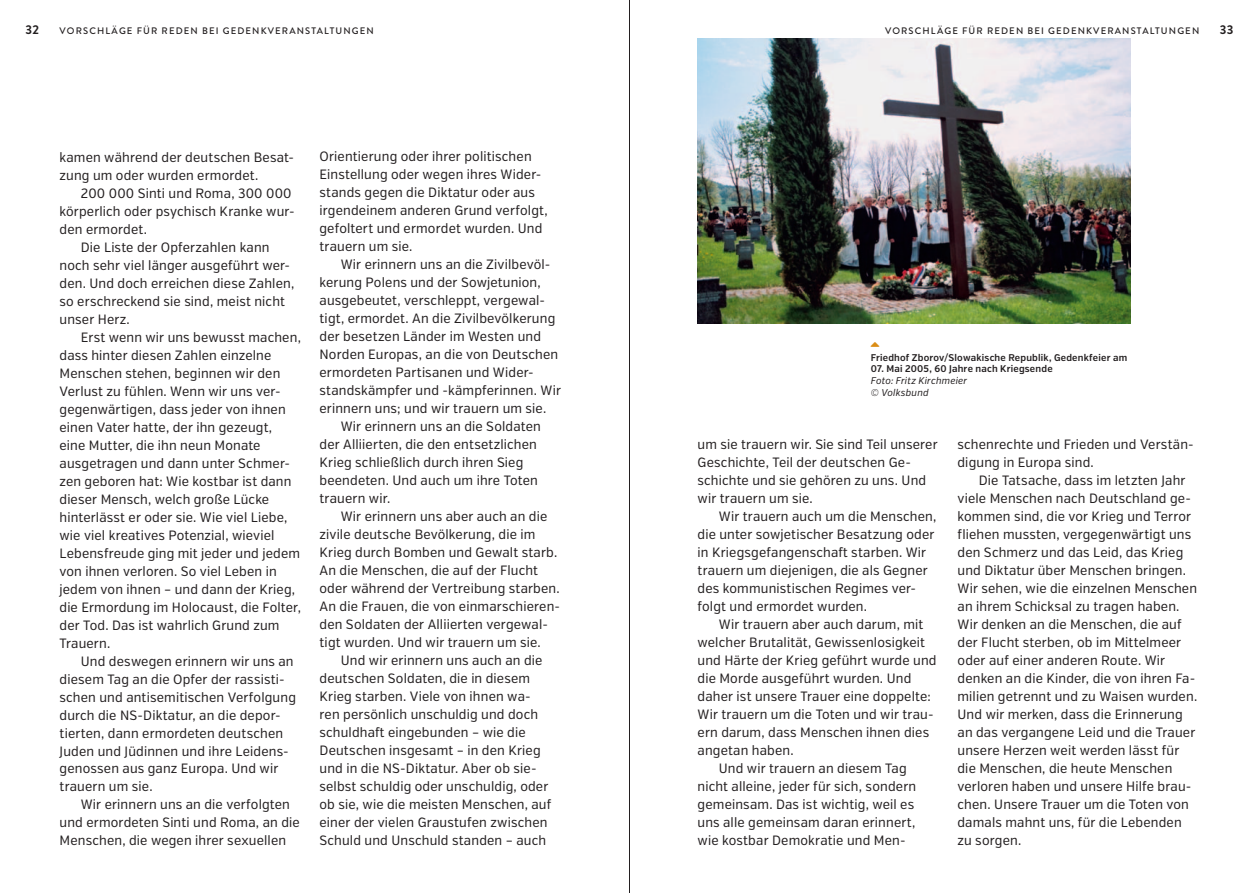
<style>
.page{position:relative;width:1259px;height:893px;background:#fff}
.page>*{position:absolute;margin:0;border:0;box-sizing:border-box;transform-origin:0 0}
.t1{font:13.5px/18px "Verb Cond";letter-spacing:.01em;color:#231f20}
.t2{font:700 12.75px "Brandon Grotesque";color:#231f20}
.t3{font:600 9.75px "Verb Cond";letter-spacing:.02em;color:#231f20}
.t4{font:italic 9.75px/11.7px "Verb Cond";letter-spacing:.025em;color:#231f20}
.t5{font:500 9.45px "Brandon Grotesque";letter-spacing:.12em;color:#231f20}
</style>
<div class="page">
<img style="left:697px;top:38px;width:433px;height:286px">
<hr style="left:629px;top:0;width:1px;height:893px;background:#231f20">
<p class="t2" style="left:26px;top:21px;width:15px">32</p>
<p class="t2" style="left:1219px;top:21px;width:15px">33</p>
<p class="t5" style="left:60px;top:25px;width:316px">VORSCHLÄGE FÜR REDEN BEI GEDENKVERANSTALTUNGEN</p>
<p class="t5" style="left:885px;top:25px;width:316px">VORSCHLÄGE FÜR REDEN BEI GEDENKVERANSTALTUNGEN</p>
<p class="t1" style="left:60px;top:148px;width:236px">kamen während der deutschen Besat&shy;zung um oder wurden ermordet.</p>
<p class="t1" style="left:81px;top:184px;width:212px">200 000 Sinti und Roma, 300 000</p>
<p class="t1" style="left:60px;top:202px;width:236px">körperlich oder psychisch Kranke wur-</p>
<p class="t1" style="left:60px;top:220px;width:89px">den ermordet.</p>
<p class="t1" style="left:81px;top:238px;width:190px">Die Liste der Opferzahlen kann</p>
<p class="t1" style="left:60px;top:256px;width:232px">noch sehr viel länger ausgeführt wer-</p>
<p class="t1" style="left:60px;top:274px;width:236px">den. Und doch erreichen diese Zahlen,</p>
<p class="t1" style="left:60px;top:292px;width:227px">so erschreckend sie sind, meist nicht</p>
<p class="t1" style="left:60px;top:310px;width:72px">unser Herz.</p>
<p class="t1" style="left:81px;top:328px;width:222px">Erst wenn wir uns bewusst machen,</p>
<p class="t1" style="left:60px;top:346px;width:213px">dass hinter diesen Zahlen einzelne</p>
<p class="t1" style="left:60px;top:364px;width:222px">Menschen stehen, beginnen wir den</p>
<p class="t1" style="left:60px;top:382px;width:223px">Verlust zu fühlen. Wenn wir uns ver-</p>
<p class="t1" style="left:60px;top:400px;width:228px">gegenwärtigen, dass jeder von ihnen</p>
<p class="t1" style="left:60px;top:418px;width:214px">einen Vater hatte, der ihn gezeugt,</p>
<p class="t1" style="left:60px;top:436px;width:202px">eine Mutter, die ihn neun Monate</p>
<p class="t1" style="left:60px;top:454px;width:232px">ausgetragen und dann unter Schmer-</p>
<p class="t1" style="left:60px;top:472px;width:233px">zen geboren hat: Wie kostbar ist dann</p>
<p class="t1" style="left:60px;top:490px;width:211px">dieser Mensch, welch große Lücke</p>
<p class="t1" style="left:60px;top:508px;width:229px">hinterlässt er oder sie. Wie viel Liebe,</p>
<p class="t1" style="left:60px;top:526px;width:216px">wie viel kreatives Potenzial, wieviel</p>
<p class="t1" style="left:60px;top:544px;width:242px">Lebensfreude ging mit jeder und jedem</p>
<p class="t1" style="left:60px;top:562px;width:219px">von ihnen verloren. So viel Leben in</p>
<p class="t1" style="left:60px;top:580px;width:237px">jedem von ihnen – und dann der Krieg,</p>
<p class="t1" style="left:60px;top:598px;width:243px">die Ermordung im Holocaust, die Folter,</p>
<p class="t1" style="left:60px;top:616px;width:221px">der Tod. Das ist wahrlich Grund zum</p>
<p class="t1" style="left:60px;top:634px;width:52px">Trauern.</p>
<p class="t1" style="left:81px;top:652px;width:214px">Und deswegen erinnern wir uns an</p>
<p class="t1" style="left:60px;top:670px;width:227px">diesem Tag an die Opfer der rassisti-</p>
<p class="t1" style="left:60px;top:688px;width:238px">schen und antisemitischen Verfolgung</p>
<p class="t1" style="left:60px;top:706px;width:223px">durch die NS-Diktatur, an die depor-</p>
<p class="t1" style="left:60px;top:724px;width:225px">tierten, dann ermordeten deutschen</p>
<p class="t1" style="left:60px;top:742px;width:231px">Juden und Jüdinnen und ihre Leidens-</p>
<p class="t1" style="left:60px;top:760px;width:220px">genossen aus ganz Europa. Und wir</p>
<p class="t1" style="left:60px;top:778px;width:95px">trauern um sie.</p>
<p class="t1" style="left:81px;top:796px;width:211px">Wir erinnern uns an die verfolgten</p>
<p class="t1" style="left:60px;top:814px;width:242px">und ermordeten Sinti und Roma, an die</p>
<p class="t1" style="left:60px;top:832px;width:228px">Menschen, die wegen ihrer sexuellen</p>
<p class="t1" style="left:319px;top:148px;width:230px">Orientierung oder ihrer politischen<br>Einstellung oder wegen ihres Wider&shy;stands gegen die Diktatur oder aus irgendeinem anderen Grund verfolgt, gefoltert und ermordet wurden. Und trauern um sie.</p>
<p class="t1" style="left:319px;top:256px;width:243px;text-indent:21px">Wir erinnern uns an die Zivilbevöl&shy;kerung Polens und der Sowjetunion, ausgebeutet, verschleppt, vergewal&shy;tigt, ermordet. An die Zivilbevölkerung der besetzen Länder im Westen und Norden Europas, an die von Deutschen ermordeten Partisanen und Wider&shy;standskämpfer und -kämpferinnen. Wir erinnern uns; und wir trauern um sie.</p>
<p class="t1" style="left:319px;top:418px;width:223px;text-indent:21px">Wir erinnern uns an die Soldaten der Alliierten, die den entsetzlichen<br>Krieg schließlich durch ihren Sieg beendeten. Und auch um ihre Toten trauern wir.</p>
<p class="t1" style="left:319px;top:508px;width:242px;text-indent:21px">Wir erinnern uns aber auch an die zivile deutsche Bevölkerung, die im Krieg durch Bomben und Gewalt starb.<br>An die Menschen, die auf der Flucht oder während der Vertreibung starben.<br>An die Frauen, die von einmarschieren&shy;den Soldaten der Alliierten vergewal&shy;tigt wurden. Und wir trauern um sie.</p>
<p class="t1" style="left:319px;top:652px;width:233px;text-indent:21px">Und wir erinnern uns auch an die deutschen Soldaten, die in diesem Krieg starben. Viele von ihnen wa&shy;ren persönlich unschuldig und doch schuldhaft eingebunden – wie die Deutschen insgesamt – in den Krieg und in die NS-Diktatur. Aber ob sie&shy;selbst schuldig oder unschuldig, oder ob sie, wie die meisten Menschen, auf einer der vielen Graustufen zwischen Schuld und Unschuld standen – auch</p>
<p class="t3" style="left:871px;top:351px;width:258px">Friedhof Zborov/Slowakische Republik, Gedenkfeier am</p>
<p class="t3" style="left:871px;top:363px;width:183px">07. Mai 2005, 60 Jahre nach Kriegsende</p>
<p class="t4" style="left:871px;top:375px;width:98px">Foto: Fritz Kirchmeier © Volksbund</p>
<p class="t1" style="left:697px;top:436px;width:242px">um sie trauern wir. Sie sind Teil unserer<br>Geschichte, Teil der deutschen Ge&shy;schichte und sie gehören zu uns. Und wir trauern um sie.</p>
<p class="t1" style="left:697px;top:508px;width:240px;text-indent:21px">Wir trauern auch um die Menschen, die unter sowjetischer Besatzung oder in Kriegsgefangenschaft starben. Wir trauern um diejenigen, die als Gegner des kommunistischen Regimes ver&shy;folgt und ermordet wurden.</p>
<p class="t1" style="left:719px;top:616px;width:206px">Wir trauern aber auch darum, mit</p>
<p class="t1" style="left:697px;top:634px;width:229px">welcher Brutalität, Gewissenlosigkeit</p>
<p class="t1" style="left:697px;top:652px;width:240px">und Härte der Krieg geführt wurde und</p>
<p class="t1" style="left:697px;top:670px;width:215px">die Morde ausgeführt wurden. Und</p>
<p class="t1" style="left:697px;top:688px;width:235px">daher ist unsere Trauer eine doppelte:</p>
<p class="t1" style="left:697px;top:706px;width:237px">Wir trauern um die Toten und wir trau-</p>
<p class="t1" style="left:697px;top:724px;width:233px">ern darum, dass Menschen ihnen dies</p>
<p class="t1" style="left:697px;top:742px;width:98px">angetan haben.</p>
<p class="t1" style="left:719px;top:760px;width:189px">Und wir trauern an diesem Tag</p>
<p class="t1" style="left:697px;top:778px;width:220px">nicht alleine, jeder für sich, sondern</p>
<p class="t1" style="left:697px;top:796px;width:218px">gemeinsam. Das ist wichtig, weil es</p>
<p class="t1" style="left:697px;top:814px;width:219px">uns alle gemeinsam daran erinnert,</p>
<p class="t1" style="left:697px;top:832px;width:210px">wie kostbar Demokratie und Men-</p>
<p class="t1" style="left:957px;top:436px;width:238px">schenrechte und Frieden und Verstän&shy;digung in Europa sind.</p>
<p class="t1" style="left:957px;top:472px;width:241px;text-indent:21px">Die Tatsache, dass im letzten Jahr viele Menschen nach Deutschland ge&shy;kommen sind, die vor Krieg und Terror fliehen mussten, vergegenwärtigt uns den Schmerz und das Leid, das Krieg und Diktatur über Menschen bringen.<br>Wir sehen, wie die einzelnen Menschen an ihrem Schicksal zu tragen haben.<br>Wir denken an die Menschen, die auf der Flucht sterben, ob im Mittelmeer oder auf einer anderen Route. Wir denken an die Kinder, die von ihren Fa&shy;milien getrennt und zu Waisen wurden.<br>Und wir merken, dass die Erinnerung an das vergangene Leid und die Trauer unsere Herzen weit werden lässt für die Menschen, die heute Menschen verloren haben und unsere Hilfe brau&shy;chen. Unsere Trauer um die Toten von damals mahnt uns, für die Lebenden zu sorgen.</p>
</div>
